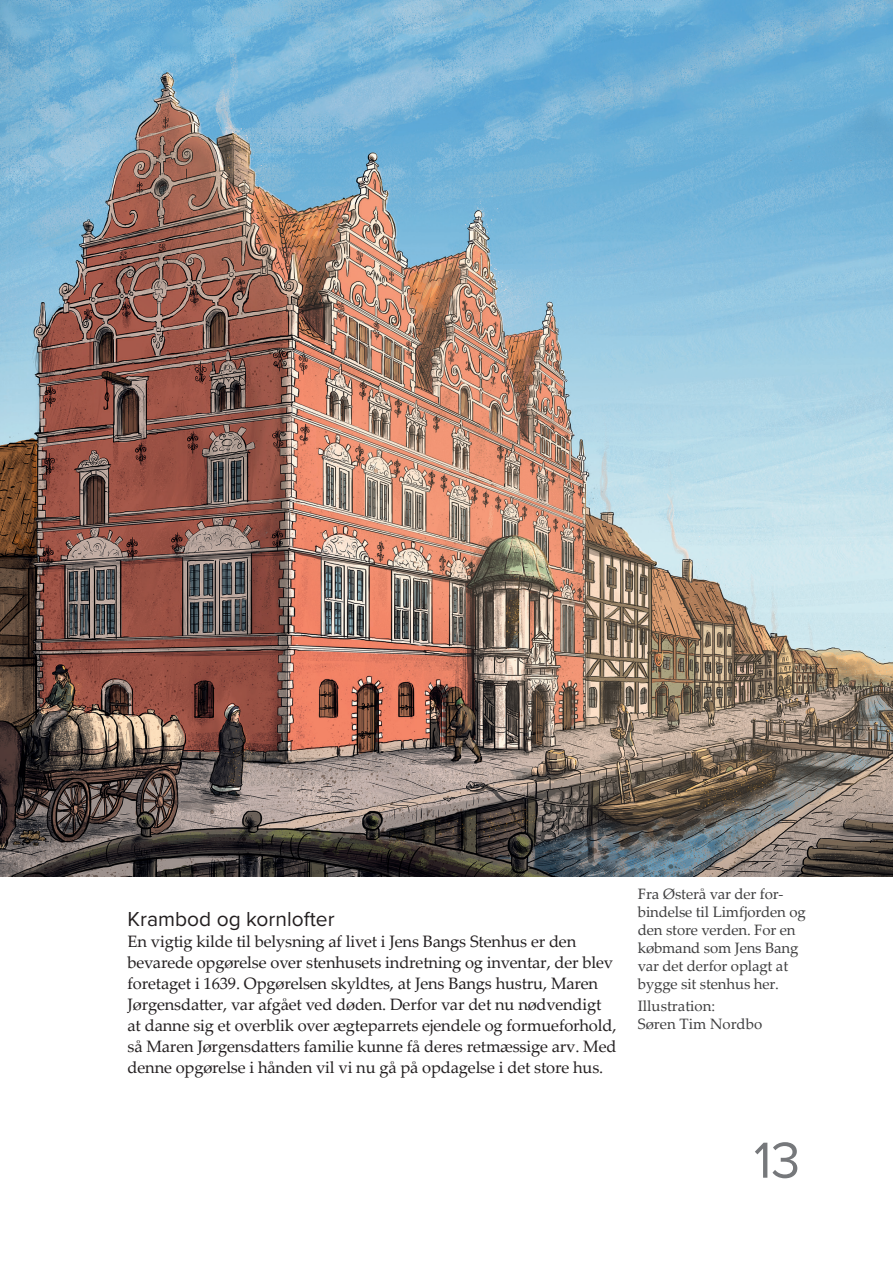
<style>
.page{position:relative;width:893px;height:1263px;background:#fff}
.page>*{position:absolute;margin:0;border:0;box-sizing:border-box;transform-origin:0 0}
.t1{font:52.5px "Proxima Nova";color:#76787b}
.Rubrik{font:21px "Proxima Nova";color:#231f20}
.Normal_0{font:16.5px/21px "Palatino Linotype";letter-spacing:-.01em;color:#231f20}
.Billedtekst{font:15px/18px "Palatino Linotype";letter-spacing:-.01em;color:#3e3e3f}
</style>
<div class="page">
<img style="left:0;top:0;width:893px;height:877px">
<p class="Rubrik" style="left:128px;top:903px;width:209px">Krambod og kornlofter</p>
<p class="Normal_0" style="left:128px;top:930px;width:490px">En vigtig kilde til belysning af livet i Jens Bangs Stenhus er den bevarede opgørelse over stenhusets indretning og inventar, der blev foretaget i 1639. Opgørelsen skyldtes, at Jens Bangs hustru, Maren Jørgensdatter, var afgået ved døden. Derfor var det nu nødvendigt at danne sig et overblik over ægteparrets ejendele og formueforhold, så Maren Jørgensdatters familie kunne få deres retmæssige arv. Med denne opgørelse i hånden vil vi nu gå på opdagelse i det store hus.</p>
<p class="Billedtekst" style="left:638px;top:884px;width:170px">Fra Østerå var der for&shy;bindelse til Limfjorden og den store verden. For en købmand som Jens Bang var det derfor oplagt at bygge sit stenhus her.</p>
<p class="Billedtekst" style="left:638px;top:997px;width:79px">Illustration:</p>
<p class="Billedtekst" style="left:638px;top:1015px;width:126px">Søren Tim Nordbo</p>
<h1 class="t1" style="left:754px;top:1121px;width:48px">13</h1>
</div>
